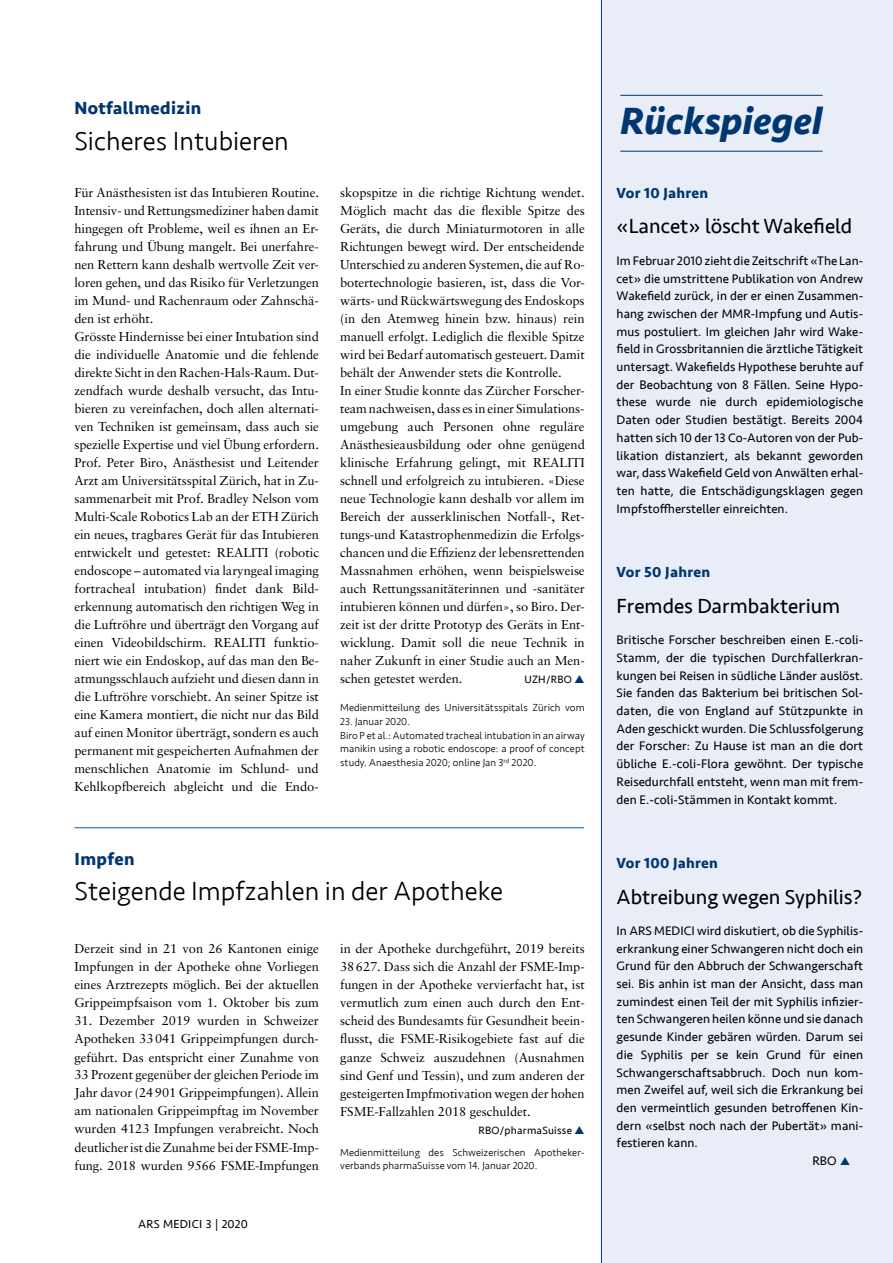
<style>
.page{position:relative;width:893px;height:1263px;background:#fff}
.page>*{position:absolute;margin:0;border:0;box-sizing:border-box;transform-origin:0 0}
.t1{font:italic 700 39px "Seravek";letter-spacing:-.005em;color:#003770}
.t2{font:300 27px "Seravek";color:#000}
.t3{font:21px "Seravek";color:#000}
.t4{font:700 18px "Seravek";letter-spacing:.02em;color:#003770}
.t5{font:700 15px "Seravek";letter-spacing:.02em;color:#003770}
.t6{font:12.9px/18px "Sabon";letter-spacing:-.005em;color:#000;text-align:justify}
.t7{font:12.75px/17.7px "Seravek";letter-spacing:.005em;color:#000;text-align:justify}
.t8{font:12px "Seravek";letter-spacing:.02em;color:#000}
.t9{font:10.95px "Seravek";letter-spacing:.02em;color:#000}
.t10{font:300 10.5px/13.8px "Seravek";letter-spacing:.005em;color:#000}
.s1{color:#003770}
</style>
<div class="page">
<div style="left:601px;top:0;width:292px;height:1263px;background:#e9edf8"></div>
<hr style="left:620px;top:95px;width:203px;height:1px;background:#003770">
<hr style="left:620px;top:151px;width:203px;height:1px;background:#003770">
<hr style="left:74px;top:827px;width:510px;height:1px;background:#005da9">
<h3 class="t4" style="left:74px;top:94px;width:128px">Notfallmedizin</h3>
<h2 class="t2" style="left:74px;top:125px;width:216px">Sicheres Intubieren</h2>
<p class="t6" style="left:74px;top:184px;width:246px;text-align:left">Für Anästhesisten ist das Intubieren Routine.<br>Intensiv- und Rettungsmediziner haben damit hingegen oft Probleme, weil es ihnen an Er&shy;fahrung und Übung mangelt. Bei unerfahre&shy;nen Rettern kann deshalb wertvolle Zeit ver&shy;loren gehen, und das Risiko für Verletzungen im Mund- und Rachenraum oder Zahnschä&shy;den ist erhöht.<br>Grösste Hindernisse bei einer Intubation sind die individuelle Anatomie und die fehlende direkte Sicht in den Rachen-Hals-Raum. Dut&shy;zendfach wurde deshalb versucht, das Intu&shy;bieren zu vereinfachen, doch allen alternati&shy;ven Techniken ist gemeinsam, dass auch sie spezielle Expertise und viel Übung erfordern.<br>Prof. Peter Biro, Anästhesist und Leitender Arzt am Universitätsspital Zürich, hat in Zu&shy;sammenarbeit mit Prof. Bradley Nelson vom Multi-Scale Robotics Lab an der ETH Zürich ein neues, tragbares Gerät für das Intubieren entwickelt und getestet: REALITI (robotic endoscope – automated via laryngeal imaging fortracheal intubation) findet dank Bild&shy;erkennung automatisch den richtigen Weg in die Luftröhre und überträgt den Vorgang auf einen Videobildschirm. REALITI funktio&shy;niert wie ein Endoskop, auf das man den Be&shy;atmungsschlauch aufzieht und diesen dann in die Luftröhre vorschiebt. An seiner Spitze ist eine Kamera montiert, die nicht nur das Bild auf einen Monitor überträgt, sondern es auch permanent mit gespeicherten Aufnahmen der menschlichen Anatomie im Schlund- und Kehlkopfbereich abgleicht und die Endo-</p>
<p class="t6" style="left:340px;top:184px;width:246px;text-align:left">skopspitze in die richtige Richtung wendet.<br>Möglich macht das die flexible Spitze des Geräts, die durch Miniaturmotoren in alle Richtungen bewegt wird. Der entscheidende Unterschied zu anderen Systemen, die auf Ro&shy;botertechnologie basieren, ist, dass die Vor&shy;wärts- und Rückwärtswegung des Endoskops (in den Atemweg hinein bzw. hinaus) rein manuell erfolgt. Lediglich die flexible Spitze wird bei Bedarf automatisch gesteuert. Damit behält der Anwender stets die Kontrolle.<br>In einer Studie konnte das Zürcher Forscher&shy;team nachweisen, dass es in einer Simulations&shy;umgebung auch Personen ohne reguläre Anästhesieausbildung oder ohne genügend klinische Erfahrung gelingt, mit REALITI schnell und erfolgreich zu intubieren. «Diese neue Technologie kann deshalb vor allem im Bereich der ausserklinischen Notfall-, Ret&shy;tungs-und Katastrophenmedizin die Erfolgs&shy;chancen und die Effizienz der lebensrettenden Massnahmen erhöhen, wenn beispielsweise auch Rettungssanitäterinnen und -sanitäter intubieren können und dürfen», so Biro. Der&shy;zeit ist der dritte Prototyp des Geräts in Ent&shy;wicklung. Damit soll die neue Technik in naher Zukunft in einer Studie auch an Men&shy;schen getestet werden.</p>
<p class="t9" style="left:525px;top:671px;width:62px">UZH/RBO <span class="s1">▲</span></p>
<p class="t10" style="left:340px;top:701px;width:246px">Medienmitteilung des Universitätsspitals Zürich vom</p>
<p class="t10" style="left:340px;top:715px;width:246px">23. Januar 2020.<br>Biro P et al.: Automated tracheal intubation in an airway manikin using a robotic endoscope: a proof of concept study. Anaesthesia 2020; online Jan 3<sup>rd</sup> 2020.</p>
<h3 class="t4" style="left:75px;top:844px;width:61px">Impfen</h3>
<h2 class="t2" style="left:75px;top:875px;width:430px">Steigende Impfzahlen in der Apotheke</h2>
<p class="t6" style="left:74px;top:940px;width:246px">Derzeit sind in 21 von 26 Kantonen einige Impfungen in der Apotheke ohne Vorliegen eines Arztrezepts möglich. Bei der aktuellen Grippeimpfsaison vom 1. Oktober bis zum</p>
<p class="t6" style="left:74px;top:1012px;width:246px">31. Dezember 2019 wurden in Schweizer Apotheken 33041 Grippeimpfungen durch&shy;geführt. Das entspricht einer Zunahme von 33 Prozent gegenüber der gleichen Periode im Jahr davor (24901 Grippeimpfungen). Allein am nationalen Grippeimpftag im November wurden 4123 Impfungen verabreicht. Noch deutlicher ist die Zunahme bei der FSME-Imp&shy;fung. 2018 wurden 9566 FSME-Impfungen</p>
<p class="t8" style="left:138px;top:1215px;width:111px">ARS MEDICI 3 | 2020</p>
<p class="t6" style="left:340px;top:940px;width:246px">in der Apotheke durchgeführt, 2019 bereits 38627. Dass sich die Anzahl der FSME-Imp&shy;fungen in der Apotheke vervierfacht hat, ist vermutlich zum einen auch durch den Ent&shy;scheid des Bundesamts für Gesundheit beein&shy;flusst, die FSME-Risikogebiete fast auf die ganze Schweiz auszudehnen (Ausnahmen sind Genf und Tessin), und zum anderen der gesteigerten Impfmotivation wegen der hohen FSME-Fallzahlen 2018 geschuldet.</p>
<p class="t9" style="left:478px;top:1121px;width:108px">RBO/pharmaSuisse <span class="s1">▲</span></p>
<p class="t10" style="left:340px;top:1145px;width:245px">Medienmitteilung des Schweizerischen Apotheker&shy;verbands pharmaSuisse vom 14. Januar 2020.</p>
<h1 class="t1" style="left:620px;top:88px;width:204px">Rückspiegel</h1>
<p class="t5" style="left:617px;top:181px;width:93px">Vor 10 Jahren</p>
<h3 class="t3" style="left:617px;top:210px;width:237px">«Lancet» löscht Wakefield</h3>
<p class="t7" style="left:617px;top:252px;width:248px">Im Februar 2010 zieht die Zeitschrift «The Lan&shy;cet» die umstrittene Publikation von Andrew Wakefield zurück, in der er einen Zusammen&shy;hang zwischen der MMR-Impfung und Autis&shy;mus postuliert. Im gleichen Jahr wird Wake&shy;field in Grossbritannien die ärztliche Tätigkeit untersagt. Wakefields Hypothese beruhte auf der Beobachtung von 8 Fällen. Seine Hypo&shy;these wurde nie durch epidemiologische Daten oder Studien bestätigt. Bereits 2004 hatten sich 10 der 13 Co-Autoren von der Pub&shy;likation distanziert, als bekannt geworden war, dass Wakefield Geld von Anwälten erhal&shy;ten hatte, die Entschädigungsklagen gegen Impfstoffhersteller einreichten.</p>
<p class="t5" style="left:617px;top:560px;width:95px">Vor 50 Jahren</p>
<h3 class="t3" style="left:617px;top:589px;width:225px">Fremdes Darmbakterium</h3>
<p class="t7" style="left:617px;top:631px;width:248px">Britische Forscher beschreiben einen E.-coli-Stamm, der die typischen Durchfallerkran&shy;kungen bei Reisen in südliche Länder auslöst.<br>Sie fanden das Bakterium bei britischen Sol&shy;daten, die von England auf Stützpunkte in Aden geschickt wurden. Die Schlussfolgerung der Forscher: Zu Hause ist man an die dort übliche E.-coli-Flora gewöhnt. Der typische Reisedurchfall entsteht, wenn man mit frem&shy;den E.-coli-Stämmen in Kontakt kommt.</p>
<p class="t5" style="left:617px;top:851px;width:103px">Vor 100 Jahren</p>
<h3 class="t3" style="left:617px;top:880px;width:247px">Abtreibung wegen Syphilis?</h3>
<p class="t7" style="left:617px;top:922px;width:248px">In ARS MEDICI wird diskutiert, ob die Syphilis-</p>
<p class="t7" style="left:617px;top:939px;width:248px">erkrankung einer Schwangeren nicht doch ein</p>
<p class="t7" style="left:617px;top:957px;width:248px">Grund für den Abbruch der Schwangerschaft</p>
<p class="t7" style="left:617px;top:975px;width:248px">sei. Bis anhin ist man der Ansicht, dass man</p>
<p class="t7" style="left:617px;top:993px;width:248px">zumindest einen Teil der mit Syphilis infizier-</p>
<p class="t7" style="left:617px;top:1010px;width:248px">ten Schwangeren heilen könne und sie danach</p>
<p class="t7" style="left:617px;top:1028px;width:248px">gesunde Kinder gebären würden. Darum sei</p>
<p class="t7" style="left:617px;top:1046px;width:248px">die Syphilis per se kein Grund für einen</p>
<p class="t7" style="left:617px;top:1063px;width:248px">Schwangerschaftsabbruch. Doch nun kom-</p>
<p class="t7" style="left:617px;top:1081px;width:248px">men Zweifel auf, weil sich die Erkrankung bei</p>
<p class="t7" style="left:617px;top:1099px;width:248px">den vermeintlich gesunden betroffenen Kin-</p>
<p class="t7" style="left:617px;top:1116px;width:248px">dern «selbst noch nach der Pubertät» mani-</p>
<p class="t7" style="left:617px;top:1134px;width:83px">festieren kann.</p>
<p class="t7" style="left:812px;top:1152px;width:39px">RBO <span class="s1">▲</span></p>
</div>
